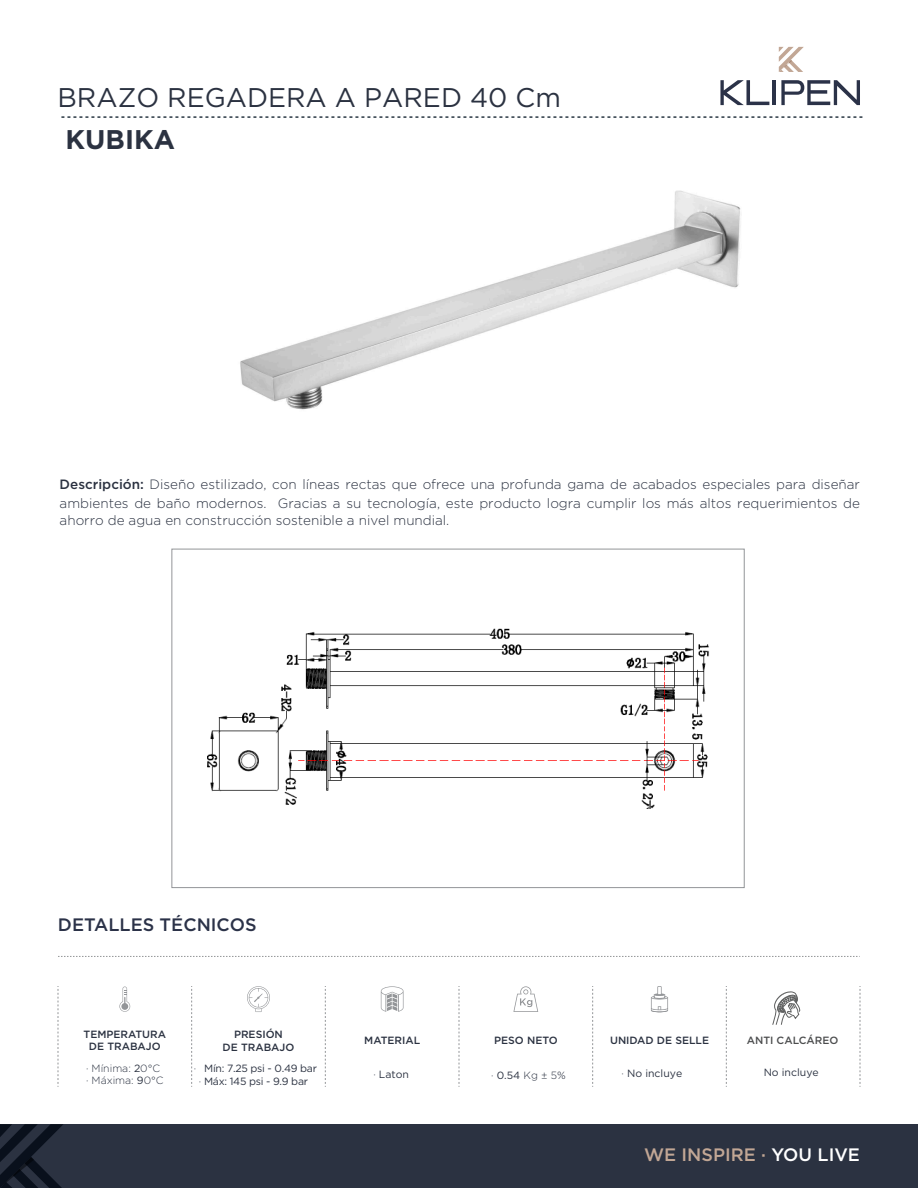
<style>
.page{position:relative;width:918px;height:1188px;background:#fff}
.page>*{position:absolute;margin:0;border:0;box-sizing:border-box;transform-origin:0 0}
.t1{font:27px "Gotham";color:#2b3241}
.t2{font:700 27px "Gotham";color:#2b3241}
.t3{font:500 18px "Gotham";color:#c2a795}
.t4{font:500 18px "Gotham";color:#2b3248}
.t5{font:300 13.5px/18px "Gotham";color:#2b3241;text-align:justify}
.t6{font:500 10.5px/12.6px "Gotham";color:#2b3241;text-align:center}
.t7{font:10.5px/12.5px "Gotham";letter-spacing:-.025em;color:#2b3241;text-align:center}
.t8{font:300 10.5px/12.6px "Gotham";color:#2b3241}
.t9{font:10.5px "Gotham";color:#2b3241}
.t10{font:500 10.5px "Gotham";color:#4c4d4e}
.s1{font-weight:500}
.s2{font-weight:400}
.s3{font-weight:300}
.s4{color:#fff}
</style>
<div class="page">
<svg style="left:720px;top:80px;width:49px;height:25px"></svg>
<hr style="left:772px;top:80px;width:4px;height:25px;background:#2b3248">
<svg style="left:781px;top:80px;width:79px;height:25px"></svg>
<svg style="left:779px;top:47px;width:25px;height:25px"></svg>
<div style="left:0;top:1124px;width:918px;height:64px;background:#2b3241"></div>
<svg style="left:0;top:1124px;width:63px;height:64px"></svg>
<svg style="left:61px;top:116px;width:802px;height:2px"></svg>
<svg style="left:58px;top:956px;width:802px;height:1px"></svg>
<svg style="left:860px;top:986px;width:1px;height:101px"></svg>
<svg style="left:726px;top:986px;width:1px;height:101px"></svg>
<svg style="left:592px;top:986px;width:1px;height:101px"></svg>
<svg style="left:325px;top:986px;width:1px;height:101px"></svg>
<svg style="left:191px;top:986px;width:1px;height:101px"></svg>
<svg style="left:58px;top:986px;width:1px;height:101px"></svg>
<svg style="left:247px;top:986px;width:23px;height:26px"></svg>
<svg style="left:119px;top:987px;width:11px;height:25px"></svg>
<svg style="left:513px;top:986px;width:25px;height:26px"></svg>
<svg style="left:651px;top:993px;width:17px;height:19px"></svg>
<div style="left:657px;top:986px;width:5px;height:9px;background:#f3f3f4"></div>
<svg style="left:459px;top:986px;width:1px;height:101px"></svg>
<svg style="left:381px;top:986px;width:23px;height:26px"></svg>
<svg style="left:772px;top:991px;width:29px;height:34px"></svg>
<img style="left:240px;top:190px;width:501px;height:220px">
<img style="left:207px;top:628px;width:502px;height:180px">
<h1 class="t1" style="left:58px;top:80px;width:505px">BRAZO REGADERA A PARED 40 Cm</h1>
<h1 class="t2" style="left:66px;top:122px;width:111px">KUBIKA</h1>
<p class="t5" style="left:60px;top:475px;width:802px"><span class="s1">Descripción:</span> Diseño estilizado, con líneas rectas que ofrece una profunda gama de acabados especiales para diseñar ambientes de baño modernos. Gracias a su tecnología, este producto logra cumplir los más altos requerimientos de ahorro de agua en construcción sostenible a nivel mundial.</p>
<h2 class="t4" style="left:58px;top:913px;width:200px">DETALLES TÉCNICOS</h2>
<p class="t6" style="left:84px;top:1027px;width:84px">TEMPERATURA<br>DE TRABAJO</p>
<p class="t8" style="left:86px;top:1062px;width:79px">· Mínima: <span class="s2">2</span>0°C · Máxima: <span class="s2">9</span>0°C</p>
<p class="t6" style="left:223px;top:1028px;width:73px">PRESIÓN<br>DE TRABAJO</p>
<p class="t7" style="left:194px;top:1062px;width:125px"><span class="s3">·</span> Mín: 7.25 psi - 0.49 bar <span class="s3">·</span> Máx: 145 psi - 9.9 bar</p>
<p class="t6" style="left:364px;top:1034px;width:58px">MATERIAL</p>
<p class="t6" style="left:494px;top:1034px;width:65px">PESO NETO</p>
<p class="t9" style="left:373px;top:1068px;width:37px"><span class="s3">·</span> Laton</p>
<p class="t8" style="left:491px;top:1069px;width:76px">· <span class="s2">0.54</span> Kg ± 5%</p>
<p class="t6" style="left:610px;top:1034px;width:101px">UNIDAD DE SELLE</p>
<p class="t9" style="left:622px;top:1067px;width:62px"><span class="s3">·</span> No incluye</p>
<p class="t10" style="left:747px;top:1034px;width:93px">ANTI CALCÁREO</p>
<p class="t9" style="left:764px;top:1066px;width:57px">No incluye</p>
<h2 class="t3" style="left:644px;top:1143px;width:217px">WE INSPIRE · <span class="s4">YOU LIVE</span></h2>
</div>
